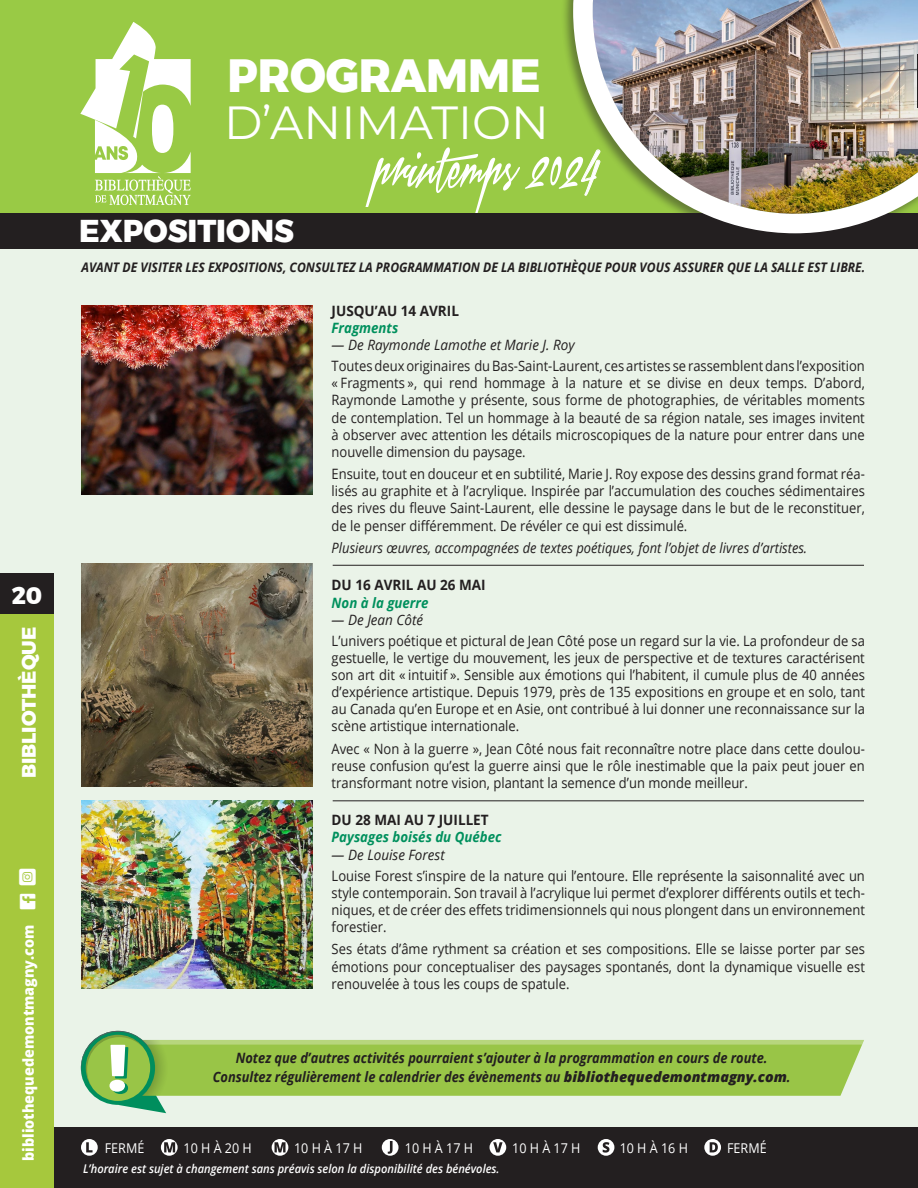
<style>
.page{position:relative;width:918px;height:1188px;background:#fff}
.page>*{position:absolute;margin:0;border:0;box-sizing:border-box;transform-origin:0 0}
.t1{font:72px "Xtreem 2 Personal Use";color:#fff;scale:.95 1}
.t2{font:46.5px "Montserrat";color:#fff}
.t3{font:800 46.5px "Gontserrat";color:#fff;scale:.96 1}
.t4{font:800 31.5px "Gontserrat";color:#fff;scale:.96 1}
.t5{font:800 24px "Gontserrat";color:#fff}
.t6{font:800 19.5px "Gontserrat";color:#fff}
.t7{font:800 15px "Open Sans";color:#fff;scale:.95 1}
.t8{font:14.25px/17.1px "Open Sans";color:#231f20;text-align:justify;scale:.91 1}
.t9{font:italic 700 14.25px "Open Sans";color:#231f20;scale:.9 1}
.t10{font:italic 14.25px "Open Sans";color:#231f20;scale:.91 1}
.t11{font:italic 14.25px "Open Sans";color:#231f20;scale:.95 1}
.t12{font:700 14.25px "Open Sans";color:#231f20;scale:.95 1}
.t13{font:italic 700 14.25px "Open Sans";color:#00905d;scale:.93 1}
.t14{font:13.5px "Open Sans";color:#fff;scale:.93 1}
.t15{font:italic 700 13.2px "Open Sans";color:#231f20;scale:.92 1}
.t16{font:italic 600 12px "Open Sans";color:#fff;scale:.93 1}
.s1{font-family:"Social Icons Pro Set 1 Rounded";font-weight:400;font-size:22.5px}
.s2{font-size:108px}
.s3{font-family:"Xtreem Medium Demo";font-size:45.9px}
.s4{font-weight:800}
</style>
<div class="page">
<div style="left:0;top:249px;width:918px;height:885px;background:#eaf3e8"></div>
<div style="left:0;top:1127px;width:918px;height:61px;background:#231f20"></div>
<div style="left:0;top:0;width:917px;height:216px;background:#99ca45"></div>
<svg style="left:308px;top:213px;width:160px;height:1px"></svg>
<img style="left:81px;top:305px;width:231px;height:190px">
<img style="left:81px;top:564px;width:231px;height:222px">
<img style="left:81px;top:800px;width:231px;height:188px">
<hr style="left:333px;top:565px;width:531px;height:1px;background:#231f20">
<hr style="left:333px;top:800px;width:531px;height:1px;background:#231f20">
<div style="left:0;top:214px;width:918px;height:35px;background:#231f20"></div>
<div style="left:561px;top:0;width:357px;height:246px;background:#231f20;opacity:.45"></div>
<img style="left:573px;top:0;width:345px;height:233px">
<svg style="left:81px;top:1031px;width:783px;height:82px"></svg>
<svg style="left:80px;top:22px;width:111px;height:183px"></svg>
<svg style="left:161px;top:1139px;width:17px;height:17px"></svg>
<svg style="left:272px;top:1139px;width:16px;height:17px"></svg>
<div style="left:382px;top:1139px;width:17px;height:17px;background:#fff;border-radius:50%"></div>
<div style="left:490px;top:1139px;width:16px;height:17px;background:#fff;border-radius:50%"></div>
<svg style="left:598px;top:1139px;width:16px;height:17px"></svg>
<svg style="left:81px;top:1139px;width:17px;height:17px"></svg>
<svg style="left:86px;top:1142px;width:7px;height:10px"></svg>
<svg style="left:164px;top:1142px;width:11px;height:10px"></svg>
<svg style="left:275px;top:1142px;width:11px;height:10px"></svg>
<svg style="left:388px;top:1141px;width:5px;height:13px"></svg>
<svg style="left:493px;top:1142px;width:10px;height:10px"></svg>
<svg style="left:603px;top:1142px;width:6px;height:11px"></svg>
<svg style="left:704px;top:1139px;width:17px;height:17px"></svg>
<svg style="left:710px;top:1142px;width:8px;height:10px"></svg>
<div style="left:0;top:614px;width:54px;height:574px;background:#a6c83d"></div>
<div style="left:0;top:574px;width:54px;height:40px;background:#231f20"></div>
<hr style="left:917px;top:54px;width:1px;height:54px;background:#231f20">
<p class="t5" style="left:12px;top:576px;width:32px">20</p>
<p class="t6" style="left:13px;top:778px;width:153px;rotate:-90deg">BIBLIOTHÈQUE</p>
<p class="t7" style="left:17px;top:1161px;width:310px;rotate:-90deg">bibliothequedemontmagny.com <span class="s1">f</span> <sub>d</sub></p>
<p class="t3" style="left:227px;top:38px;width:328px">PROGRAMME</p>
<p class="t2" style="left:224px;top:90px;width:326px">D’ANIMATION</p>
<p class="t1" style="left:376px;top:110px;width:236px">printemps 2<span class="s2">o</span>2<span class="s3">4</span></p>
<p class="t15" style="left:81px;top:258px;width:854px">AVANT DE VISITER LES EXPOSITIONS, CONSULTEZ LA PROGRAMMATION DE LA BIBLIOTHÈQUE POUR VOUS ASSURER QUE LA SALLE EST LIBRE.</p>
<p class="t12" style="left:332px;top:301px;width:136px">JUSQU’AU 14 AVRIL</p>
<p class="t13" style="left:332px;top:318px;width:73px">Fragments</p>
<p class="t11" style="left:332px;top:335px;width:257px">— De Raymonde Lamothe et Marie J. Roy</p>
<p class="t8" style="left:332px;top:357px;width:588px">Toutes deux originaires du Bas-Saint-Laurent, ces artistes se rassemblent dans l’exposition « Fragments », qui rend hommage à la nature et se divise en deux temps. D’abord, Raymonde Lamothe y présente, sous forme de photographies, de véritables moments de contemplation. Tel un hommage à la beauté de sa région natale, ses images invitent à observer avec attention les détails microscopiques de la nature pour entrer dans une nouvelle dimension du paysage.</p>
<p class="t8" style="left:332px;top:465px;width:588px">Ensuite, tout en douceur et en subtilité, Marie J. Roy expose des dessins grand format réa&shy;lisés au graphite et à l’acrylique. Inspirée par l’accumulation des couches sédimentaires des rives du fleuve Saint-Laurent, elle dessine le paysage dans le but de le reconstituer, de le penser différemment. De révéler ce qui est dissimulé.</p>
<p class="t10" style="left:332px;top:538px;width:524px">Plusieurs œuvres, accompagnées de textes poétiques, font l’objet de livres d’artistes.</p>
<p class="t12" style="left:332px;top:575px;width:164px">DU 16 AVRIL AU 26 MAI</p>
<p class="t13" style="left:332px;top:592px;width:106px">Non à la guerre</p>
<p class="t11" style="left:332px;top:610px;width:98px">— De Jean Côté</p>
<p class="t8" style="left:332px;top:632px;width:588px">L’univers poétique et pictural de Jean Côté pose un regard sur la vie. La profondeur de sa gestuelle, le vertige du mouvement, les jeux de perspective et de textures caractérisent son art dit « intuitif ». Sensible aux émotions qui l’habitent, il cumule plus de 40 années d’expérience artistique. Depuis 1979, près de 135 expositions en groupe et en solo, tant au Canada qu’en Europe et en Asie, ont contribué à lui donner une reconnaissance sur la scène artistique internationale.</p>
<p class="t8" style="left:332px;top:740px;width:587px">Avec « Non à la guerre », Jean Côté nous fait reconnaître notre place dans cette doulou&shy;reuse confusion qu’est la guerre ainsi que le rôle inestimable que la paix peut jouer en transformant notre vision, plantant la semence d’un monde meilleur.</p>
<p class="t12" style="left:332px;top:810px;width:167px">DU 28 MAI AU 7 JUILLET</p>
<p class="t13" style="left:332px;top:827px;width:184px">Paysages boisés du Québec</p>
<p class="t11" style="left:332px;top:845px;width:121px">— De Louise Forest</p>
<p class="t8" style="left:332px;top:867px;width:588px">Louise Forest s’inspire de la nature qui l’entoure. Elle représente la saisonnalité avec un style contemporain. Son travail à l’acrylique lui permet d’explorer différents outils et tech&shy;niques, et de créer des effets tridimensionnels qui nous plongent dans un environnement forestier.</p>
<p class="t8" style="left:332px;top:940px;width:588px">Ses états d’âme rythment sa création et ses compositions. Elle se laisse porter par ses émotions pour conceptualiser des paysages spontanés, dont la dynamique visuelle est renouvelée à tous les coups de spatule.</p>
<p class="t4" style="left:79px;top:205px;width:225px">EXPOSITIONS</p>
<p class="t9" style="left:236px;top:1048px;width:592px">Notez que d’autres activités pourraient s’ajouter à la programmation en cours de route.</p>
<p class="t9" style="left:213px;top:1067px;width:644px">Consultez régulièrement le calendrier des évènements au <span class="s4">bibliothequedemontmagny.com</span>.</p>
<p class="t14" style="left:105px;top:1139px;width:44px">FERMÉ</p>
<p class="t14" style="left:184px;top:1139px;width:75px">10 H À 20 H</p>
<p class="t14" style="left:294px;top:1139px;width:75px">10 H À 17 H</p>
<p class="t14" style="left:405px;top:1139px;width:75px">10 H À 17 H</p>
<p class="t14" style="left:512px;top:1139px;width:75px">10 H À 17 H</p>
<p class="t14" style="left:620px;top:1139px;width:75px">10 H À 16 H</p>
<p class="t14" style="left:727px;top:1139px;width:44px">FERMÉ</p>
<p class="t16" style="left:83px;top:1160px;width:449px">L’horaire est sujet à changement sans préavis selon la disponibilité des bénévoles.</p>
</div>
